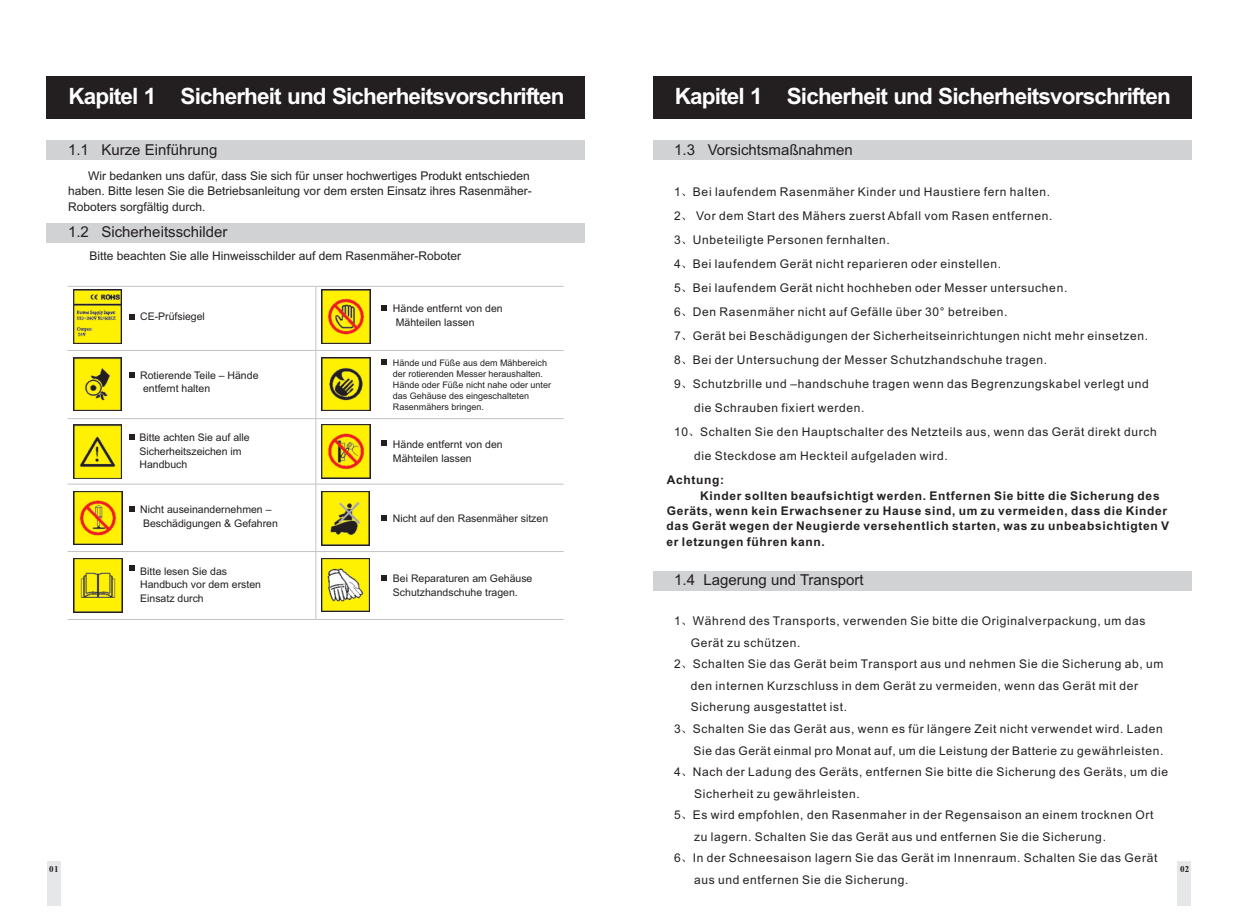
<style>
.page{position:relative;width:1238px;height:919px;background:#fff}
.page>*{position:absolute;margin:0;border:0;box-sizing:border-box;transform-origin:0 0}
.t1{font:700 22.5px "Arial";letter-spacing:-.04em;color:#fff}
.t2{font:15px "Arial";color:#231f20}
.t3{font:12px "Arial";letter-spacing:.055em;color:#231f20}
.t4{font:700 12px "Arial";letter-spacing:.055em;color:#231f20}
.t5{font:12px/15.5px "Arial";color:#231f20}
.t6{font:12px/24px "Sim Sun";color:#231f20;text-align:justify}
.t7{font:10.5px/13.5px "Arial";color:#231f20}
.t8{font:9px/11.1px "Arial";color:#231f20}
.t9{font:700 9px "Times New Roman";color:#231f20}
.s1{font-family:"Sim Sun"}
</style>
<div class="page">
<div style="left:653px;top:571px;width:538px;height:19px;background:#d1d2d4"></div>
<div style="left:47px;top:140px;width:538px;height:19px;background:#d1d2d4"></div>
<div style="left:47px;top:223px;width:538px;height:19px;background:#d1d2d4"></div>
<div style="left:47px;top:77px;width:538px;height:42px;background:#231f20"></div>
<div style="left:653px;top:140px;width:538px;height:19px;background:#d1d2d4"></div>
<hr style="left:67px;top:350px;width:496px;height:1px;background:#c3c3c3">
<hr style="left:67px;top:418px;width:496px;height:1px;background:#c3c3c3">
<hr style="left:67px;top:483px;width:496px;height:1px;background:#c3c3c3">
<hr style="left:67px;top:551px;width:496px;height:1px;background:#c3c3c3">
<hr style="left:67px;top:619px;width:496px;height:1px;background:#c3c3c3">
<hr style="left:67px;top:286px;width:496px;height:1px;background:#c3c3c3">
<hr style="left:315px;top:287px;width:1px;height:332px;background:#c3c3c3">
<svg style="left:129px;top:565px;width:6px;height:5px"></svg>
<svg style="left:129px;top:434px;width:6px;height:5px"></svg>
<svg style="left:381px;top:515px;width:6px;height:6px"></svg>
<svg style="left:381px;top:575px;width:6px;height:5px"></svg>
<img style="left:322px;top:558px;width:47px;height:54px">
<img style="left:74px;top:558px;width:48px;height:54px">
<img style="left:322px;top:491px;width:48px;height:54px">
<img style="left:74px;top:491px;width:48px;height:54px">
<img style="left:322px;top:424px;width:48px;height:54px">
<img style="left:74px;top:424px;width:48px;height:54px">
<img style="left:322px;top:357px;width:48px;height:54px">
<img style="left:74px;top:357px;width:48px;height:54px">
<img style="left:322px;top:290px;width:48px;height:53px">
<img style="left:74px;top:290px;width:48px;height:53px">
<svg style="left:381px;top:440px;width:6px;height:5px"></svg>
<svg style="left:129px;top:506px;width:6px;height:6px"></svg>
<svg style="left:129px;top:372px;width:6px;height:6px"></svg>
<svg style="left:129px;top:314px;width:6px;height:5px"></svg>
<svg style="left:381px;top:305px;width:6px;height:6px"></svg>
<svg style="left:381px;top:359px;width:6px;height:6px"></svg>
<div style="left:47px;top:861px;width:13px;height:45px;background:#e6e7e9"></div>
<div style="left:653px;top:77px;width:538px;height:42px;background:#231f20"></div>
<div style="left:1177px;top:861px;width:14px;height:45px;background:#e6e7e9"></div>
<h1 class="t1" style="left:69px;top:87px;width:497px">Kapitel 1 Sicherheit und Sicherheitsvorschriften</h1>
<p class="t2" style="left:68px;top:144px;width:151px">1.1 Kurze Einführung</p>
<p class="t5" style="left:68px;top:169px;width:465px;text-indent:20px">Wir bedanken uns dafür, dass Sie sich für unser hochwertiges Produkt entschieden haben. Bitte lesen Sie die Betriebsanleitung vor dem ersten Einsatz ihres Rasenmäher-<br>Roboters sorgfältig durch.</p>
<p class="t2" style="left:68px;top:226px;width:161px">1.2 Sicherheitsschilder</p>
<p class="t5" style="left:89px;top:249px;width:373px">Bitte beachten Sie alle Hinweisschilder auf dem Rasenmäher-Roboter</p>
<p class="t7" style="left:140px;top:310px;width:66px">CE-Prüfsiegel</p>
<p class="t7" style="left:393px;top:302px;width:111px">Hände entfernt von den<br>Mähteilen lassen</p>
<p class="t8" style="left:393px;top:357px;width:160px">Hände und Füße aus dem Mähbereich der rotierenden Messer heraushalten.<br>Hände oder Füße nicht nahe oder unter das Gehäuse des eingeschalteten<br>Rasenmähers bringen.</p>
<p class="t7" style="left:140px;top:369px;width:120px">Rotierende Teile – Hände entfernt halten</p>
<p class="t7" style="left:139px;top:432px;width:112px">Bitte achten Sie auf alle<br>Sicherheitszeichen im<br>Handbuch</p>
<p class="t7" style="left:140px;top:503px;width:139px">Nicht auseinandernehmen –<br>Beschädigungen &amp; Gefahren</p>
<p class="t7" style="left:140px;top:565px;width:122px">Bitte lesen Sie das<br>Handbuch vor dem ersten<br>Einsatz durch</p>
<p class="t7" style="left:393px;top:438px;width:111px">Hände entfernt von den<br>Mähteilen lassen</p>
<p class="t7" style="left:393px;top:512px;width:157px">Nicht auf den Rasenmäher sitzen</p>
<p class="t7" style="left:393px;top:573px;width:141px">Bei Reparaturen am Gehäuse<br>Schutzhandschuhe tragen.</p>
<p class="t9" style="left:49px;top:866px;width:11px">01</p>
<h1 class="t1" style="left:674px;top:87px;width:497px">Kapitel 1 Sicherheit und Sicherheitsvorschriften</h1>
<p class="t2" style="left:674px;top:144px;width:180px">1.3 Vorsichtsmaßnahmen</p>
<p class="t3" style="left:674px;top:187px;width:377px">1<span class="s1">、</span>Bei laufendem Rasenmäher Kinder und Haustiere fern halten.</p>
<p class="t3" style="left:674px;top:211px;width:380px">2<span class="s1">、</span> Vor dem Start des Mähers zuerst Abfall vom Rasen entfernen.</p>
<p class="t3" style="left:674px;top:235px;width:217px">3<span class="s1">、</span>Unbeteiligte Personen fernhalten.</p>
<p class="t3" style="left:674px;top:259px;width:328px">4<span class="s1">、</span>Bei laufendem Gerät nicht reparieren oder einstellen.</p>
<p class="t3" style="left:674px;top:283px;width:394px">5 Bei laufendem Gerät nicht hochheben oder Messer untersuchen.</p>
<p class="t3" style="left:674px;top:307px;width:334px">6 Den Rasenmäher nicht auf Gefälle über 30° betreiben.</p>
<p class="t3" style="left:674px;top:331px;width:475px">7 Gerät bei Beschädigungen der Sicherheitseinrichtungen nicht mehr einsetzen.</p>
<p class="t3" style="left:674px;top:355px;width:374px">8 Bei der Untersuchung der Messer Schutzhandschuhe tragen.</p>
<p class="t3" style="left:674px;top:379px;width:476px">9 Schutzbrille und –handschuhe tragen wenn das Begrenzungskabel verlegt und</p>
<p class="t3" style="left:694px;top:403px;width:172px">die Schrauben fixiert werden.</p>
<p class="t3" style="left:674px;top:427px;width:484px">10 Schalten Sie den Hauptschalter des Netzteils aus, wenn das Gerät direkt durch</p>
<p class="t3" style="left:694px;top:451px;width:255px">die Steckdose am Heckteil aufgeladen wird.</p>
<p class="t6" style="left:680px;top:275px;width:13px">、、、、、</p>
<p class="t6" style="left:688px;top:419px;width:13px">、</p>
<p class="t4" style="left:666px;top:475px;width:59px">Achtung:</p>
<p class="t4" style="left:700px;top:491px;width:461px">Kinder sollten beaufsichtigt werden. Entfernen Sie bitte die Sicherung des</p>
<p class="t4" style="left:666px;top:506px;width:502px">Geräts, wenn kein Erwachsener zu Hause sind, um zu vermeiden, dass die Kinder</p>
<p class="t4" style="left:666px;top:521px;width:504px">das Gerät wegen der Neugierde versehentlich starten, was zu unbeabsichtigten V</p>
<p class="t4" style="left:666px;top:536px;width:160px">er letzungen führen kann.</p>
<p class="t2" style="left:674px;top:574px;width:191px">1.4 Lagerung und Transport</p>
<p class="t3" style="left:674px;top:616px;width:472px">1<span class="s1">、</span>Während des Transports, verwenden Sie bitte die Originalverpackung, um das</p>
<p class="t3" style="left:691px;top:638px;width:111px">Gerät zu schützen.</p>
<p class="t3" style="left:674px;top:659px;width:490px">2<span class="s1">、</span>Schalten Sie das Gerät beim Transport aus und nehmen Sie die Sicherung ab, um</p>
<p class="t3" style="left:691px;top:681px;width:448px">den internen Kurzschluss in dem Gerät zu vermeiden, wenn das Gerät mit der</p>
<p class="t3" style="left:691px;top:702px;width:158px">Sicherung ausgestattet ist.</p>
<p class="t3" style="left:674px;top:724px;width:490px">3<span class="s1">、</span>Schalten Sie das Gerät aus, wenn es für längere Zeit nicht verwendet wird. Laden</p>
<p class="t3" style="left:693px;top:745px;width:471px">Sie das Gerät einmal pro Monat auf, um die Leistung der Batterie zu gewährleisten.</p>
<p class="t3" style="left:674px;top:767px;width:495px">4<span class="s1">、</span>Nach der Ladung des Geräts, entfernen Sie bitte die Sicherung des Geräts, um die</p>
<p class="t3" style="left:694px;top:788px;width:167px">Sicherheit zu gewährleisten.</p>
<p class="t3" style="left:674px;top:810px;width:480px">5<span class="s1">、</span>Es wird empfohlen, den Rasenmaher in der Regensaison an einem trocknen Ort</p>
<p class="t3" style="left:694px;top:832px;width:413px">zu lagern. Schalten Sie das Gerät aus und entfernen Sie die Sicherung.</p>
<p class="t3" style="left:674px;top:853px;width:484px">6<span class="s1">、</span>In der Schneesaison lagern Sie das Gerät im Innenraum. Schalten Sie das Gerät</p>
<p class="t3" style="left:694px;top:875px;width:216px">aus und entfernen Sie die Sicherung.</p>
<p class="t9" style="left:1179px;top:866px;width:11px">02</p>
</div>
